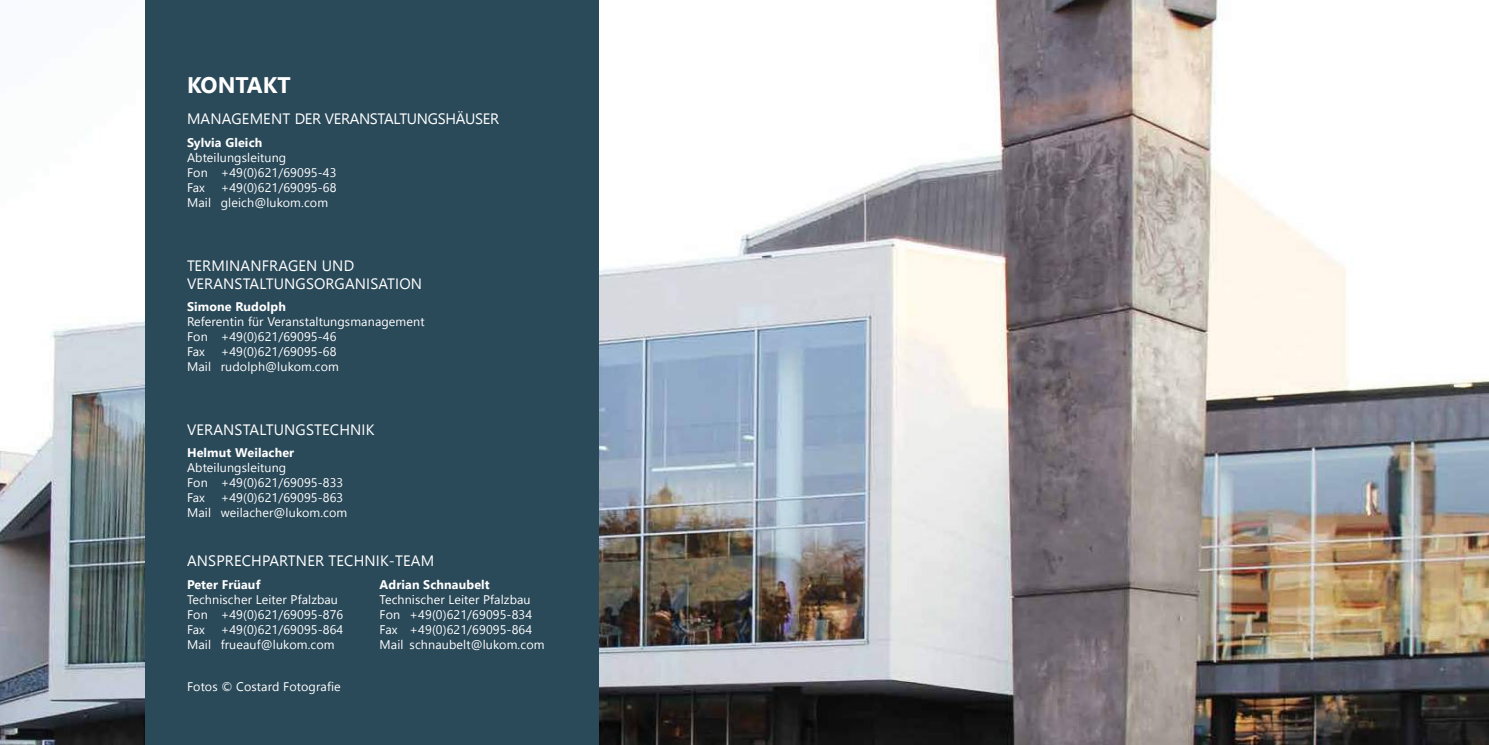
<style>
.page{position:relative;width:1489px;height:745px;background:#fff}
.page>*{position:absolute;margin:0;border:0;box-sizing:border-box;transform-origin:0 0}
.t1{font:700 22.5px "Nirmala UI";color:#fff}
.t2{font:15px/18px "Nirmala UI";letter-spacing:.01em;color:#fff}
.t3{font:15px "Nirmala UI";letter-spacing:-.02em;color:#fff}
.t4{font:12.5px/15px "Nirmala UI";letter-spacing:.01em;color:#fff}
.t5{font:700 12.5px "Nirmala UI";letter-spacing:.01em;color:#fff}
</style>
<div class="page">
<img style="left:0;top:0;width:1488px;height:744px">
<div style="left:145px;top:0;width:454px;height:744px;background:#2a4959"></div>
<h1 class="t1" style="left:187px;top:66px;width:104px">KONTAKT</h1>
<p class="t3" style="left:187px;top:107px;width:314px">Management der Veranstaltungshäuser</p>
<p class="t5" style="left:187px;top:132px;width:77px">Sylvia Gleich</p>
<p class="t4" style="left:187px;top:149px;width:151px">Abteilungsleitung<br>Fon +49(0)621/69095-43<br>Fax</p>
<p class="t4" style="left:187px;top:179px;width:151px;text-indent:34px">+49(0)621/69095-68<br>Mail gleich@lukom.com</p>
<p class="t2" style="left:187px;top:255px;width:236px">Terminanfragen und<br>Veranstaltungsorganisation</p>
<p class="t5" style="left:187px;top:296px;width:100px">Simone Rudolph</p>
<p class="t4" style="left:187px;top:313px;width:239px">Referentin für Veranstaltungsmanagement<br>Fon +49(0)621/69095-46<br>Fax</p>
<p class="t4" style="left:187px;top:343px;width:153px;text-align:right">+49(0)621/69095-68<br>Mail rudolph@lukom.com</p>
<p class="t2" style="left:187px;top:419px;width:20px">VERANSTALTUNGSTECHNIK</p>
<p class="t5" style="left:187px;top:442px;width:109px">Helmut Weilacher</p>
<p class="t4" style="left:187px;top:459px;width:158px">Abteilungsleitung<br>Fon +49(0)621/69095-833<br>Fax</p>
<p class="t4" style="left:187px;top:489px;width:162px;text-indent:34px">+49(0)621/69095-863<br>Mail weilacher@lukom.com</p>
<p class="t2" style="left:187px;top:550px;width:249px">Ansprechpartner Technik-Team</p>
<p class="t5" style="left:187px;top:573px;width:75px">Peter Früauf</p>
<p class="t5" style="left:379px;top:573px;width:112px">Adrian Schnaubelt</p>
<p class="t4" style="left:187px;top:590px;width:176px">Technischer Leiter Pfalzbau T</p>
<p class="t4" style="left:385px;top:590px;width:147px">echnischer Leiter Pfalzbau</p>
<p class="t4" style="left:187px;top:605px;width:179px">Fon +49(0)621/69095-876 F</p>
<p class="t4" style="left:386px;top:605px;width:148px">on +49(0)621/69095-834</p>
<p class="t4" style="left:187px;top:620px;width:19px">Fax</p>
<p class="t4" style="left:221px;top:620px;width:145px">+49(0)621/69095-864 F</p>
<p class="t4" style="left:385px;top:620px;width:148px">ax +49(0)621/69095-864</p>
<p class="t4" style="left:187px;top:635px;width:177px">Mail frueauf@lukom.com M</p>
<p class="t4" style="left:391px;top:635px;width:155px">ail schnaubelt@lukom.com</p>
<p class="t4" style="left:187px;top:678px;width:155px">Fotos © Costard Fotografie</p>
</div>
